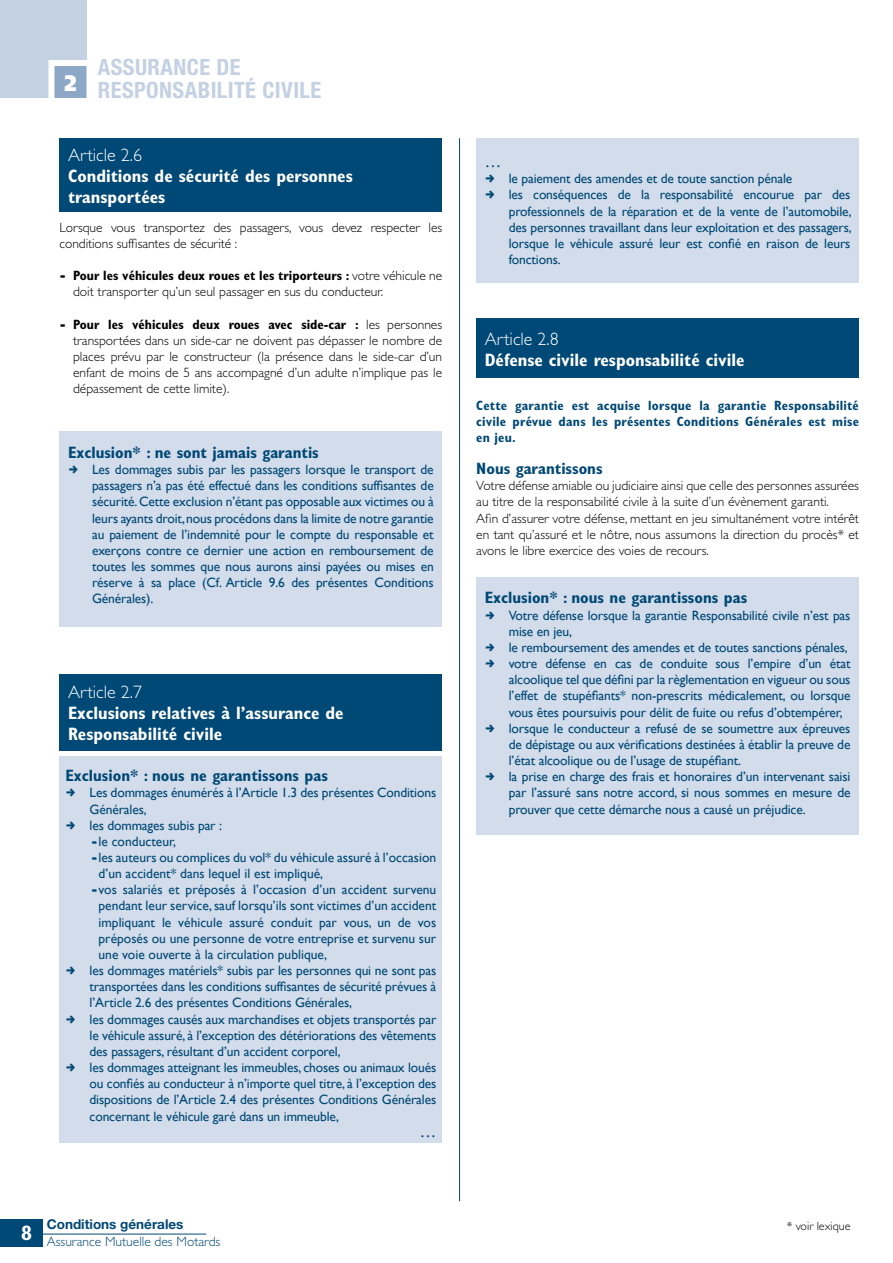
<style>
.page{position:relative;width:893px;height:1263px;background:#fff}
.page>*{position:absolute;margin:0;border:0;box-sizing:border-box;transform-origin:0 0}
.t1{font:700 condensed 22.5px/22.5px "Helvetica Neue";letter-spacing:.02em;color:#c4d1e3}
.t2{font:900 22.5px "Frutiger";color:#fff;scale:.9 1}
.t3{font:700 condensed 21px "Gill Sans";color:#fff}
.t4{font:700 condensed 18px/21px "Gill Sans";color:#fff}
.t5{font:300 18px "Gill Sans";color:#fff}
.t6{font:700 condensed 16.5px "Gill Sans";color:#004875}
.t7{font:16.5px "Gill Sans";color:#004875}
.t8{font:13.5px/16.2px "Gill Sans";letter-spacing:-.01em;color:#004875}
.t9{font:300 13.5px/16.2px "Gill Sans";color:#000}
.t10{font:700 condensed 13.5px/16.2px "Gill Sans";letter-spacing:.015em;color:#004875;text-align:justify}
.t11{font:300 13.5px "Gill Sans";color:#004875}
.t12{font:700 13.5px "Helvetica Neue";color:#004875}
.t13{font:300 12px "Gill Sans";color:#000}
.s1{font-weight:700}
.s2{font-weight:700;font-stretch:condensed}
</style>
<div class="page">
<hr style="left:459px;top:138px;width:1px;height:1063px;background:#004875">
<div style="left:0;top:0;width:86px;height:98px;background:#c4d1e3"></div>
<div style="left:48px;top:60px;width:44px;height:44px;background:#8ca8c6;border:6px solid #fff"></div>
<div style="left:0;top:1219px;width:43px;height:27px;background:#004875"></div>
<hr style="left:43px;top:1234px;width:163px;height:1px;background:#004875">
<div style="left:60px;top:138px;width:382px;height:74px;background:#004875"></div>
<div style="left:60px;top:432px;width:382px;height:195px;background:#d2dcea"></div>
<div style="left:60px;top:674px;width:382px;height:76px;background:#004875"></div>
<div style="left:60px;top:756px;width:382px;height:387px;background:#d2dcea"></div>
<div style="left:476px;top:138px;width:383px;height:145px;background:#d2dcea"></div>
<div style="left:476px;top:319px;width:383px;height:59px;background:#004875"></div>
<div style="left:476px;top:577px;width:383px;height:257px;background:#d2dcea"></div>
<h1 class="t2" style="left:64px;top:69px;width:15px">2</h1>
<h1 class="t1" style="left:98px;top:56px;width:225px">ASSURANCE DE<br>RESPONSABILITÉ CIVILE</h1>
<h3 class="t5" style="left:68px;top:145px;width:75px">Article 2.6</h3>
<h3 class="t4" style="left:68px;top:165px;width:286px">Conditions de sécurité des personnes transportées</h3>
<p class="t9" style="left:60px;top:219px;width:384px">Lorsque vous transportez des passagers, vous devez respecter les conditions suffisantes de sécurité :</p>
<p class="t9" style="left:73px;top:268px;width:371px;text-indent:-13px"><span class="s1">-</span> <span class="s2">Pour les véhicules deux roues et les triporteurs :</span> votre véhicule ne doit transporter qu’un seul passager en sus du conducteur.</p>
<p class="t9" style="left:73px;top:316px;width:371px;text-align:justify;text-indent:-13px"><span class="s1">-</span> <span class="s2">Pour les véhicules deux roues avec side-car :</span> les personnes transportées dans un side-car ne doivent pas dépasser le nombre de places prévu par le constructeur (la présence dans le side-car d’un enfant de moins de 5 ans accompagné d’un adulte n’implique pas le dépassement de cette limite).</p>
<p class="t6" style="left:68px;top:443px;width:252px">Exclusion* : ne sont jamais garantis</p>
<p class="t8" style="left:92px;top:461px;width:343px;text-align:justify">Les dommages subis par les passagers lorsque le transport de passagers n’a pas été effectué dans les conditions suffisantes de sécurité. Cette exclusion n’étant pas opposable aux victimes ou à leurs ayants droit, nous procédons dans la limite de notre garantie au paiement de l’indemnité pour le compte du responsable et exerçons contre ce dernier une action en remboursement de toutes les sommes que nous aurons ainsi payées ou mises en réserve à sa place (Cf. Article 9.6 des présentes Conditions Générales).</p>
<h3 class="t5" style="left:68px;top:682px;width:75px">Article 2.7</h3>
<h3 class="t4" style="left:68px;top:702px;width:277px">Exclusions relatives à l’assurance de<br>Responsabilité civile</h3>
<p class="t6" style="left:66px;top:766px;width:264px">Exclusion* : nous ne garantissons pas</p>
<p class="t8" style="left:90px;top:784px;width:348px">Les dommages énumérés à l’Article 1.3 des présentes Conditions</p>
<p class="t8" style="left:90px;top:801px;width:59px">Générales,</p>
<p class="t8" style="left:90px;top:817px;width:134px">les dommages subis par :</p>
<p class="t8" style="left:91px;top:833px;width:87px"><span class="s1">-</span>le conducteur,</p>
<p class="t8" style="left:91px;top:849px;width:347px"><span class="s1">-</span>les auteurs ou complices du vol* du véhicule assuré à l’occasion</p>
<p class="t8" style="left:99px;top:865px;width:226px">d’un accident* dans lequel il est impliqué,</p>
<p class="t8" style="left:91px;top:881px;width:347px"><span class="s1">-</span>vos salariés et préposés à l’occasion d’un accident survenu</p>
<p class="t8" style="left:99px;top:898px;width:339px">pendant leur service, sauf lorsqu’ils sont victimes d’un accident</p>
<p class="t8" style="left:99px;top:914px;width:339px">impliquant le véhicule assuré conduit par vous, un de vos</p>
<p class="t8" style="left:99px;top:930px;width:339px">préposés ou une personne de votre entreprise et survenu sur</p>
<p class="t8" style="left:99px;top:946px;width:230px">une voie ouverte à la circulation publique,</p>
<p class="t8" style="left:90px;top:962px;width:348px">les dommages matériels* subis par les personnes qui ne sont pas</p>
<p class="t8" style="left:90px;top:978px;width:348px">transportées dans les conditions suffisantes de sécurité prévues à</p>
<p class="t8" style="left:90px;top:995px;width:264px">l’Article 2.6 des présentes Conditions Générales,</p>
<p class="t8" style="left:90px;top:1011px;width:348px">les dommages causés aux marchandises et objets transportés par</p>
<p class="t8" style="left:90px;top:1027px;width:348px">le véhicule assuré, à l’exception des détériorations des vêtements</p>
<p class="t8" style="left:90px;top:1043px;width:253px">des passagers, résultant d’un accident corporel,</p>
<p class="t8" style="left:90px;top:1059px;width:348px">les dommages atteignant les immeubles, choses ou animaux loués</p>
<p class="t8" style="left:90px;top:1075px;width:348px">ou confiés au conducteur à n’importe quel titre, à l’exception des</p>
<p class="t8" style="left:90px;top:1091px;width:348px">dispositions de l’Article 2.4 des présentes Conditions Générales</p>
<p class="t8" style="left:90px;top:1108px;width:251px">concernant le véhicule garé dans un immeuble,</p>
<p class="t7" style="left:420px;top:1121px;width:18px">…</p>
<p class="t7" style="left:485px;top:152px;width:18px">…</p>
<p class="t8" style="left:509px;top:170px;width:345px">le paiement des amendes et de toute sanction pénale<br>les conséquences de la responsabilité encourue par des professionnels de la réparation et de la vente de l’automobile, des personnes travaillant dans leur exploitation et des passagers, lorsque le véhicule assuré leur est confié en raison de leurs fonctions.</p>
<h3 class="t5" style="left:485px;top:328px;width:75px">Article 2.8</h3>
<h3 class="t4" style="left:485px;top:349px;width:261px">Défense civile responsabilité civile</h3>
<p class="t10" style="left:476px;top:397px;width:384px">Cette garantie est acquise lorsque la garantie Responsabilité civile prévue dans les présentes Conditions Générales est mise en jeu.</p>
<p class="t6" style="left:476px;top:459px;width:128px">Nous garantissons</p>
<p class="t9" style="left:476px;top:478px;width:384px">Votre défense amiable ou judiciaire ainsi que celle des personnes assurées au titre de la responsabilité civile à la suite d’un évènement garanti.<br>Afin d’assurer votre défense, mettant en jeu simultanément votre intérêt en tant qu’assuré et le nôtre, nous assumons la direction du procès* et avons le libre exercice des voies de recours.</p>
<p class="t6" style="left:485px;top:588px;width:264px">Exclusion* : nous ne garantissons pas</p>
<p class="t8" style="left:509px;top:607px;width:343px">Votre défense lorsque la garantie Responsabilité civile n’est pas mise en jeu,<br>le remboursement des amendes et de toutes sanctions pénales, votre défense en cas de conduite sous l’empire d’un état alcoolique tel que défini par la règlementation en vigueur ou sous l’effet de stupéfiants* non-prescrits médicalement, ou lorsque vous êtes poursuivis pour délit de fuite ou refus d’obtempérer, lorsque le conducteur a refusé de se soumettre aux épreuves de dépistage ou aux vérifications destinées à établir la preuve de l’état alcoolique ou de l’usage de stupéfiant.<br>la prise en charge des frais et honoraires d’un intervenant saisi par l’assuré sans notre accord, si nous sommes en mesure de prouver que cette démarche nous a causé un préjudice.</p>
<h2 class="t3" style="left:21px;top:1220px;width:12px">8</h2>
<p class="t12" style="left:47px;top:1216px;width:138px">Conditions générales</p>
<p class="t13" style="left:787px;top:1219px;width:65px">* voir lexique</p>
<p class="t11" style="left:47px;top:1233px;width:175px">Assurance Mutuelle des Motards</p>
</div>
